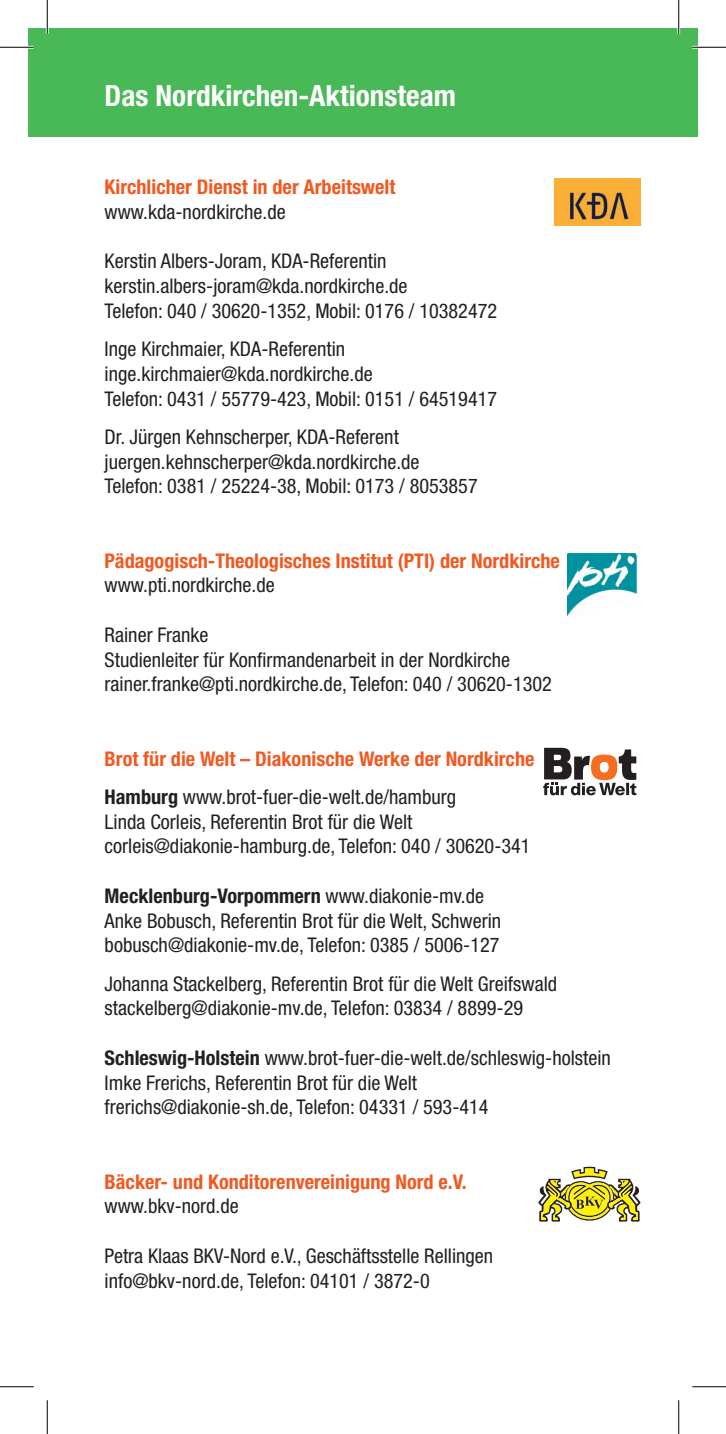
<style>
.page{position:relative;width:726px;height:1434px;background:#fff}
.page>*{position:absolute;margin:0;border:0;box-sizing:border-box;transform-origin:0 0}
.t1{font:700 condensed 29.25px "Helvetica Neue LT Std";color:#fff}
.t2{font:condensed 20.25px/24.8px "Helvetica Neue LT Std";color:#231f20}
.t3{font:700 condensed 20.25px/38.2px "Helvetica Neue LT Std";color:#f15921}
.s1{color:#231f20}
.s2{font-weight:400;color:#231f20}
.s3{font-weight:700}
</style>
<div class="page">
<div style="left:28px;top:28px;width:670px;height:109px;background:#49b857"></div>
<svg style="left:543px;top:748px;width:93px;height:47px"></svg>
<img style="left:567px;top:553px;width:71px;height:64px">
<img style="left:555px;top:178px;width:85px;height:48px">
<svg style="left:538px;top:1167px;width:102px;height:54px"></svg>
<hr style="left:0;top:46px;width:34px;height:3px;background:#fff">
<hr style="left:692px;top:46px;width:34px;height:3px;background:#fff">
<hr style="left:46px;top:0;width:3px;height:34px;background:#fff">
<hr style="left:677px;top:0;width:3px;height:34px;background:#fff">
<hr style="left:0;top:47px;width:34px;height:1px;background:#000">
<hr style="left:692px;top:47px;width:34px;height:1px;background:#000">
<hr style="left:0;top:1386px;width:34px;height:1px;background:#000">
<hr style="left:692px;top:1386px;width:34px;height:1px;background:#000">
<hr style="left:47px;top:0;width:1px;height:34px;background:#000">
<hr style="left:47px;top:1400px;width:1px;height:34px;background:#000">
<hr style="left:678px;top:0;width:1px;height:34px;background:#000">
<hr style="left:678px;top:1400px;width:1px;height:34px;background:#000">
<h1 class="t1" style="left:105px;top:78px;width:353px">Das Nordkirchen-Aktionsteam</h1>
<p class="t3" style="left:105px;top:168px;width:292px">Kirchlicher Dienst in der Arbeitswelt</p>
<p class="t2" style="left:105px;top:199px;width:183px">www.kda-nordkirche.de</p>
<p class="t2" style="left:105px;top:249px;width:394px">Kerstin Albers-Joram, KDA-Referentin kerstin.albers-joram@kda.nordkirche.de<br>Telefon: 040 / 30620-1352, Mobil: 0176 / 10382472</p>
<p class="t2" style="left:105px;top:336px;width:394px">Inge Kirchmaier, KDA-Referentin inge.kirchmaier@kda.nordkirche.de<br>Telefon: 0431 / 55779-423, Mobil: 0151 / 64519417</p>
<p class="t2" style="left:105px;top:424px;width:375px">Dr. Jürgen Kehnscherper, KDA-Referent juergen.kehnscherper@kda.nordkirche.de<br>Telefon: 0381 / 25224-38, Mobil: 0173 / 8053857</p>
<p class="t3" style="left:105px;top:541px;width:457px">Pädagogisch-Theologisches Institut (PTI) der Nordkirche</p>
<p class="t2" style="left:105px;top:573px;width:172px">www.pti.nordkirche.de</p>
<p class="t2" style="left:105px;top:622px;width:449px">Rainer Franke<br>Studienleiter für Konfirmandenarbeit in der Nordkirche rainer.franke@pti.nordkirche.de, Telefon: 040 / 30620-1302</p>
<p class="t3" style="left:105px;top:739px;width:431px">Brot für die Welt – Diakonische Werke der Nordkirche<br><span class="s1">Hamburg</span> <span class="s2">www.brot-fuer-die-welt.de/hamburg</span></p>
<p class="t2" style="left:105px;top:809px;width:427px">Linda Corleis, Referentin Brot für die Welt corleis@diakonie-hamburg.de, Telefon: 040 / 30620-341</p>
<p class="t2" style="left:105px;top:883px;width:398px"><span class="s3">Mecklenburg-Vorpommern</span> www.diakonie-mv.de<br>Anke Bobusch, Referentin Brot für die Welt, Schwerin bobusch@diakonie-mv.de, Telefon: 0385 / 5006-127</p>
<p class="t2" style="left:105px;top:971px;width:454px">Johanna Stackelberg, Referentin Brot für die Welt Greifswald stackelberg@diakonie-mv.de, Telefon: 03834 / 8899-29</p>
<p class="t2" style="left:105px;top:1045px;width:508px"><span class="s3">Schleswig-Holstein</span> www.brot-fuer-die-welt.de/schleswig-holstein<br>Imke Frerichs, Referentin Brot für die Welt<br>frerichs@diakonie-sh.de, Telefon: 04331 / 593-414</p>
<p class="t3" style="left:105px;top:1162px;width:364px">Bäcker- und Konditorenvereinigung Nord e.V.</p>
<p class="t2" style="left:105px;top:1194px;width:136px">www.bkv-nord.de</p>
<p class="t2" style="left:105px;top:1243px;width:390px">Petra Klaas BKV-Nord e.V., Geschäftsstelle Rellingen info@bkv-nord.de, Telefon: 04101 / 3872-0</p>
</div>
